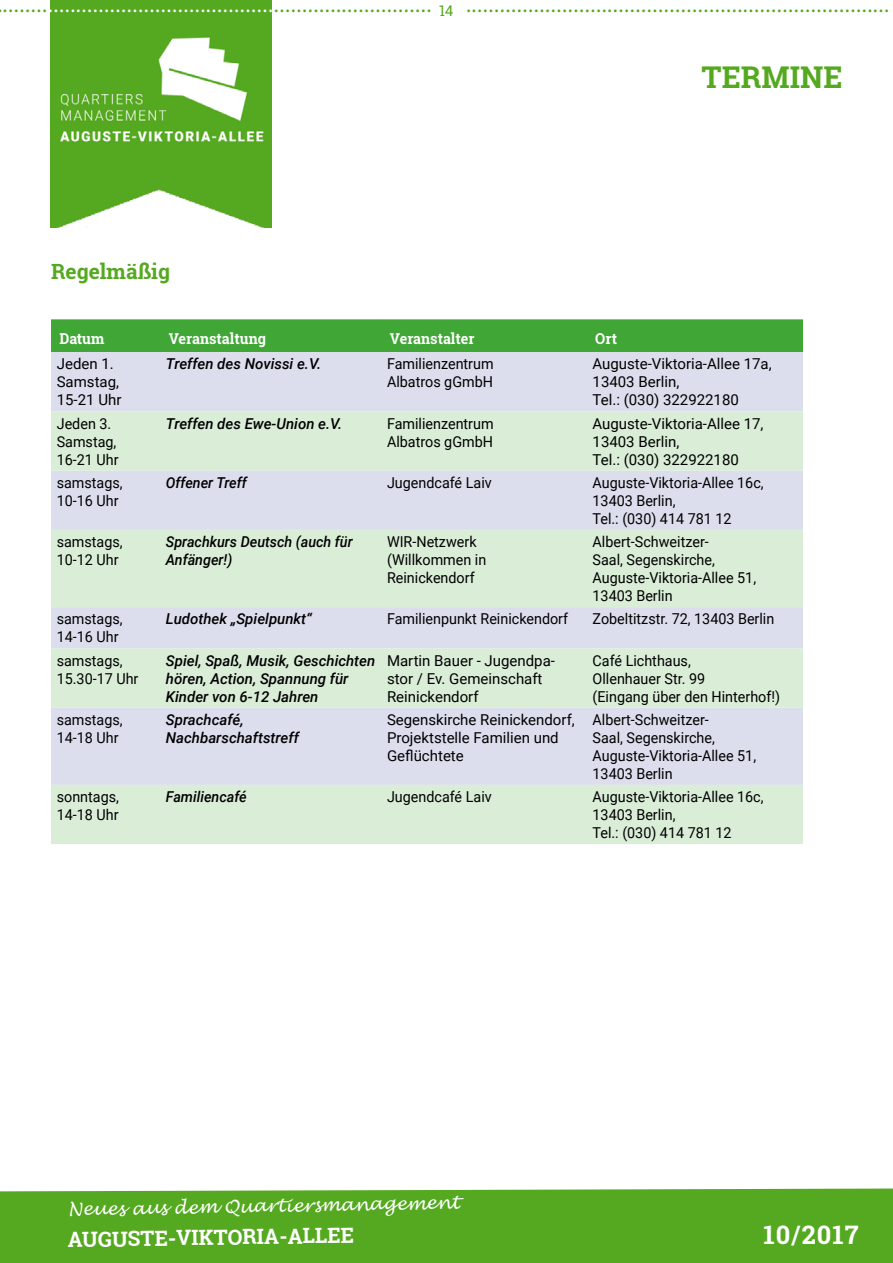
<style>
.page{position:relative;width:893px;height:1263px;background:#fff}
.page>*{position:absolute;margin:0;border:0;box-sizing:border-box;transform-origin:0 0}
.t1{font:700 30px "Roboto Slab";color:#55a920}
.t2{font:700 25.5px "Roboto Slab";letter-spacing:.04em;color:#fff}
.t3{font:700 21px "Roboto Slab";color:#fff}
.t4{font:700 21px "Roboto Slab";color:#55a920}
.t5{font:700 18px "Minion Pro";color:#55a920}
.t6{font:italic 18px "Lucida Handwriting";color:#fff}
.t7{font:15px/18px "Roboto";color:#000;scale:.96 1}
.t8{font:15px/18px "Roboto";color:#000}
.t9{font:italic 500 15px/18px "Roboto";color:#000}
.t10{font:italic 500 15px/18px "Roboto";color:#000;scale:.96 1}
.t11{font:700 15px "Roboto Slab";color:#fff;scale:.96 1}
.t12{font:15px "Roboto Slab";color:#55a920}
.s1{color:#fff}
</style>
<div class="page">
<div style="left:0;top:1188px;width:893px;height:75px;background:#55a920"></div>
<div style="left:51px;top:319px;width:752px;height:33px;background:#40a636"></div>
<div style="left:51px;top:352px;width:752px;height:59px;background:#dcdeed"></div>
<svg style="left:51px;top:411px;width:752px;height:433px;background:#dae6e0"></svg>
<img style="left:50px;top:0;width:222px;height:227px">
<p class="t12" style="left:439px;top:0;width:16px">14</p>
<p class="t5" style="left:3px;top:-7px;width:888px">........<span class="s1">........................................</span>.............................................................................................................</p>
<h3 class="t4" style="left:51px;top:257px;width:120px">Regelmäßig</h3>
<h1 class="t1" style="left:702px;top:56px;width:142px">TERMINE</h1>
<p class="t11" style="left:60px;top:328px;width:48px">Datum</p>
<p class="t11" style="left:169px;top:328px;width:103px">Veranstaltung</p>
<p class="t11" style="left:390px;top:328px;width:90px">Veranstalter</p>
<p class="t11" style="left:595px;top:328px;width:24px">Ort</p>
<p class="t8" style="left:57px;top:354px;width:66px">Jeden 1.<br>Samstag,<br>15-21 Uhr</p>
<p class="t9" style="left:166px;top:354px;width:157px">Treffen des Novissi e.V.</p>
<p class="t7" style="left:387px;top:354px;width:113px">Familienzentrum<br>Albatros gGmbH</p>
<p class="t8" style="left:593px;top:354px;width:181px">Auguste-Viktoria-Allee 17a,<br>13403 Berlin,<br>Tel.: (030) 322922180</p>
<p class="t7" style="left:57px;top:414px;width:66px">Jeden 3.<br>Samstag,<br>16-21 Uhr</p>
<p class="t9" style="left:166px;top:414px;width:178px">Treffen des Ewe-Union e.V.</p>
<p class="t7" style="left:387px;top:414px;width:113px">Familienzentrum<br>Albatros gGmbH</p>
<p class="t8" style="left:593px;top:414px;width:172px">Auguste-Viktoria-Allee 17,<br>13403 Berlin,<br>Tel.: (030) 322922180</p>
<p class="t7" style="left:57px;top:473px;width:70px">samstags,<br>10-16 Uhr</p>
<p class="t10" style="left:166px;top:473px;width:86px">Offener Treff</p>
<p class="t7" style="left:387px;top:473px;width:111px">Jugendcafé Laiv</p>
<p class="t7" style="left:593px;top:473px;width:180px">Auguste-Viktoria-Allee 16c,<br>13403 Berlin,<br>Tel.: (030) 414 781 12</p>
<p class="t7" style="left:57px;top:532px;width:70px">samstags,<br>10-12 Uhr</p>
<p class="t10" style="left:166px;top:532px;width:196px">Sprachkurs Deutsch (auch für<br>Anfänger!)</p>
<p class="t7" style="left:387px;top:532px;width:105px">WIR-Netzwerk (Willkommen in<br>Reinickendorf</p>
<p class="t7" style="left:593px;top:532px;width:172px">Albert-Schweitzer-<br>Saal, Segenskirche,<br>Auguste-Viktoria-Allee 51,<br>13403 Berlin</p>
<p class="t7" style="left:57px;top:609px;width:70px">samstags,<br>14-16 Uhr</p>
<p class="t9" style="left:166px;top:609px;width:147px">Ludothek „Spielpunkt“</p>
<p class="t7" style="left:387px;top:609px;width:190px">Familienpunkt Reinickendorf</p>
<p class="t7" style="left:593px;top:609px;width:191px">Zobeltitzstr. 72, 13403 Berlin</p>
<p class="t7" style="left:57px;top:651px;width:87px">samstags,<br>15.30-17 Uhr</p>
<p class="t9" style="left:166px;top:651px;width:211px">Spiel, Spaß, Musik, Geschichten hören, Action, Spannung für<br>Kinder von 6-12 Jahren</p>
<p class="t8" style="left:387px;top:651px;width:169px">Martin Bauer - Jugendpa&shy;stor / Ev. Gemeinschaft<br>Reinickendorf</p>
<p class="t7" style="left:593px;top:651px;width:197px">Café Lichthaus,<br>Ollenhauer Str. 99<br>(Eingang über den Hinterhof!)</p>
<p class="t7" style="left:57px;top:710px;width:70px">samstags,<br>14-18 Uhr</p>
<p class="t9" style="left:166px;top:710px;width:134px">Sprachcafé,<br>Nachbarschaftstreff</p>
<p class="t8" style="left:387px;top:710px;width:189px">Segenskirche Reinickendorf,<br>Projektstelle Familien und<br>Geflüchtete</p>
<p class="t7" style="left:593px;top:710px;width:172px">Albert-Schweitzer-<br>Saal, Segenskirche,<br>Auguste-Viktoria-Allee 51,<br>13403 Berlin</p>
<p class="t7" style="left:57px;top:787px;width:66px">sonntags,<br>14-18 Uhr</p>
<p class="t10" style="left:166px;top:787px;width:86px">Familiencafé</p>
<p class="t7" style="left:387px;top:787px;width:111px">Jugendcafé Laiv</p>
<p class="t7" style="left:592px;top:787px;width:180px">Auguste-Viktoria-Allee 16c,<br>13403 Berlin,<br>Tel.: (030) 414 781 12</p>
<p class="t6" style="left:68px;top:1198px;width:393px;rotate:-1deg">Neues aus dem Quartiersmanagement</p>
<h3 class="t3" style="left:67px;top:1225px;width:288px;rotate:-1deg">AUGUSTE-VIKTORIA-ALLEE</h3>
<h2 class="t2" style="left:764px;top:1218px;width:96px">10/2017</h2>
</div>
